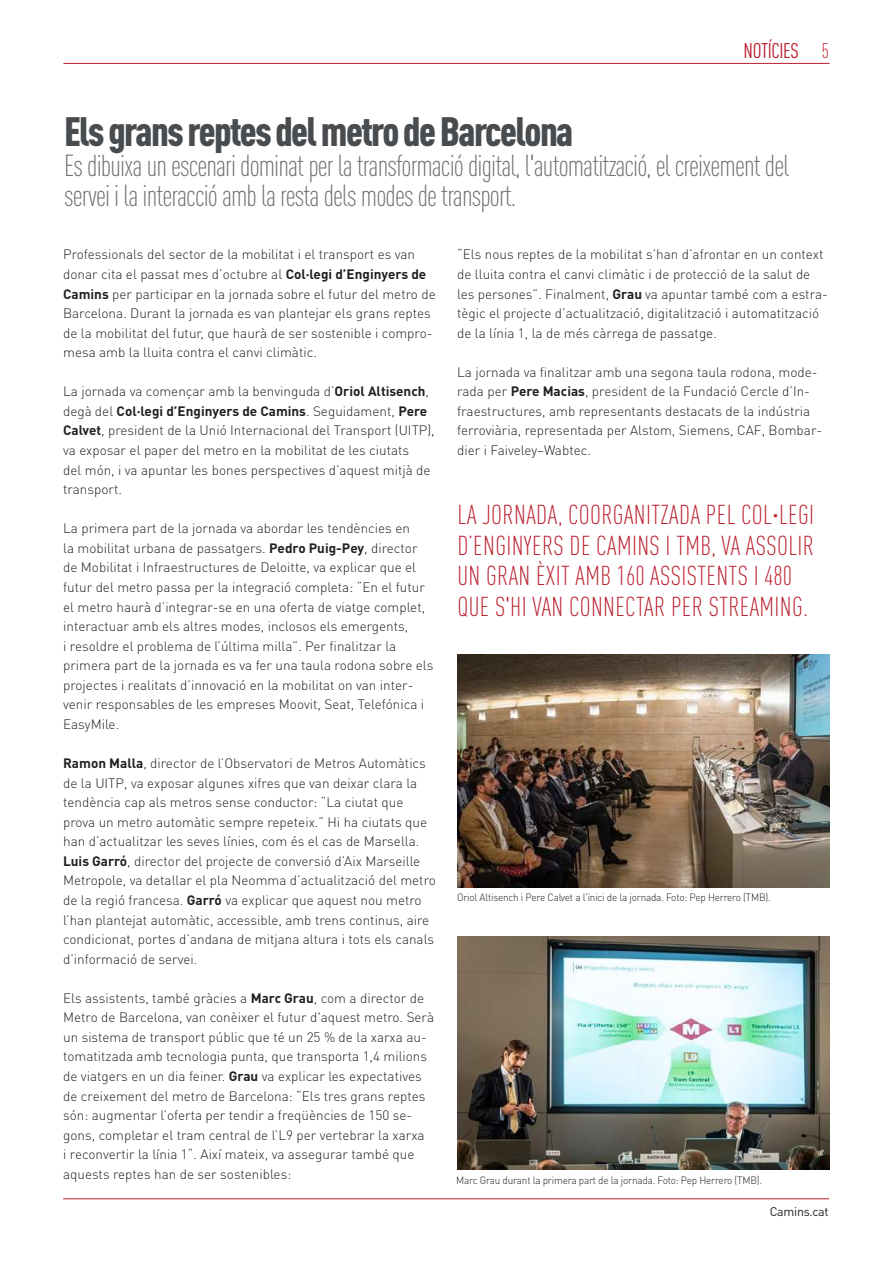
<style>
.page{position:relative;width:893px;height:1263px;background:#fff}
.page>*{position:absolute;margin:0;border:0;box-sizing:border-box;transform-origin:0 0}
.t1{font:900 40.5px "DIN Cond";letter-spacing:-.04em;color:#494c4f}
.t2{font:300 30px/30px "DIN Cond";letter-spacing:-.03em;color:#6e6d68}
.t3{font:300 27px/30.8px "DIN Cond";letter-spacing:.015em;color:#bb1f2d}
.t4{font:21px "DIN Cond";letter-spacing:-.02em;color:#bb1f2d}
.t5{font:300 13.5px/19.5px "DIN Pro";color:#231f20}
.t6{font:12.45px "DIN Pro";letter-spacing:-.025em;color:#231f20}
.t7{font:300 10.5px "DIN Pro";letter-spacing:-.02em;color:#231f20;scale:.95 1}
.s1{font-weight:300}
.s2{font-weight:700}
</style>
<div class="page">
<hr style="left:63px;top:1198px;width:766px;height:1px;background:#bb1f2d">
<hr style="left:63px;top:63px;width:767px;height:1px;background:#bb1f2d">
<img style="left:457px;top:936px;width:372px;height:233px">
<img style="left:457px;top:654px;width:372px;height:233px">
<h3 class="t4" style="left:744px;top:38px;width:87px">NOTÍCIES <span class="s1">5</span></h3>
<h1 class="t1" style="left:64px;top:106px;width:511px">Els grans reptes del metro de Barcelona</h1>
<h2 class="t2" style="left:64px;top:150px;width:727px">Es dibuixa un escenari dominat per la transformació digital, l'automatització, el creixement del servei i la interacció amb la resta dels modes de transport.</h2>
<p class="t5" style="left:63px;top:244px;width:374px">Professionals del sector de la mobilitat i el transport es van donar cita el passat mes d’octubre al <span class="s2">Col·legi d’Enginyers de Camins</span> per participar en la jornada sobre el futur del metro de Barcelona. Durant la jornada es van plantejar els grans reptes de la mobilitat del futur, que haurà de ser sostenible i compro&shy;mesa amb la lluita contra el canvi climàtic.</p>
<p class="t5" style="left:63px;top:381px;width:373px">La jornada va començar amb la benvinguda d’<span class="s2">Oriol Altisench</span>, degà del <span class="s2">Col·legi d’Enginyers de Camins</span>. Seguidament, <span class="s2">Pere Calvet</span>, president de la Unió Internacional del Transport (UITP), va exposar el paper del metro en la mobilitat de les ciutats<br>del món, i va apuntar les bones perspectives d’aquest mitjà de transport.</p>
<p class="t5" style="left:63px;top:518px;width:372px">La primera part de la jornada va abordar les tendències en<br>la mobilitat urbana de passatgers. <span class="s2">Pedro Puig-Pey</span>, director de Mobilitat i Infraestructures de Deloitte, va explicar que el futur del metro passa per la integració completa: “En el futur el metro haurà d’integrar-se en una oferta de viatge complet, interactuar amb els altres modes, inclosos els emergents,<br>i resoldre el problema de l’última milla”. Per finalitzar la primera part de la jornada es va fer una taula rodona sobre els projectes i realitats d’innovació en la mobilitat on van inter&shy;venir responsables de les empreses Moovit, Seat, Telefónica i EasyMile.</p>
<p class="t5" style="left:63px;top:753px;width:374px"><span class="s2">Ramon Malla</span>, director de l’Observatori de Metros Automàtics de la UITP, va exposar algunes xifres que van deixar clara la tendència cap als metros sense conductor: “La ciutat que prova un metro automàtic sempre repeteix.” Hi ha ciutats que han d’actualitzar les seves línies, com és el cas de Marsella.<br><span class="s2">Luis Garró</span>, director del projecte de conversió d’Aix Marseille Metropole, va detallar el pla Neomma d’actualització del metro de la regió francesa. <span class="s2">Garró</span> va explicar que aquest nou metro l’han plantejat automàtic, accessible, amb trens continus, aire condicionat, portes d’andana de mitjana altura i tots els canals d’informació de servei.</p>
<p class="t5" style="left:63px;top:987px;width:372px">Els assistents, també gràcies a <span class="s2">Marc Grau</span>, com a director de Metro de Barcelona, van conèixer el futur d'aquest metro. Serà un sistema de transport públic que té un 25 % de la xarxa au&shy;tomatitzada amb tecnologia punta, que transporta 1,4 milions de viatgers en un dia feiner. <span class="s2">Grau</span> va explicar les expectatives de creixement del metro de Barcelona: “Els tres grans reptes són: augmentar l’oferta per tendir a freqüències de 150 se&shy;gons, completar el tram central de l’L9 per vertebrar la xarxa<br>i reconvertir la línia 1“. Així mateix, va assegurar també que aquests reptes han de ser sostenibles:</p>
<p class="t5" style="left:457px;top:244px;width:372px">“Els nous reptes de la mobilitat s’han d’afrontar en un context de lluita contra el canvi climàtic i de protecció de la salut de les persones”. Finalment, <span class="s2">Grau</span> va apuntar també com a estra&shy;tègic el projecte d’actualització, digitalització i automatització de la línia 1, la de més càrrega de passatge.</p>
<p class="t5" style="left:457px;top:362px;width:367px">La jornada va finalitzar amb una segona taula rodona, mode&shy;rada per <span class="s2">Pere Macias</span>, president de la Fundació Cercle d’In&shy;fraestructures, amb representants destacats de la indústria ferroviària, representada per Alstom, Siemens, CAF, Bombar&shy;dier i Faiveley–Wabtec.</p>
<h3 class="t3" style="left:457px;top:499px;width:358px">LA JORNADA, COORGANITZADA PEL COL·LEGI D’ENGINYERS DE CAMINS I TMB, VA ASSOLIR UN GRAN ÈXIT AMB 160 ASSISTENTS I 480<br>QUE S'HI VAN CONNECTAR PER STREAMING.</h3>
<p class="t7" style="left:457px;top:890px;width:332px">Oriol Altisench i Pere Calvet a l'inici de la jornada. Foto: Pep Herrero (TMB).</p>
<p class="t7" style="left:456px;top:1173px;width:324px">Marc Grau durant la primera part de la jornada. Foto: Pep Herrero (TMB).</p>
<p class="t6" style="left:770px;top:1203px;width:60px">Camins.cat</p>
</div>
